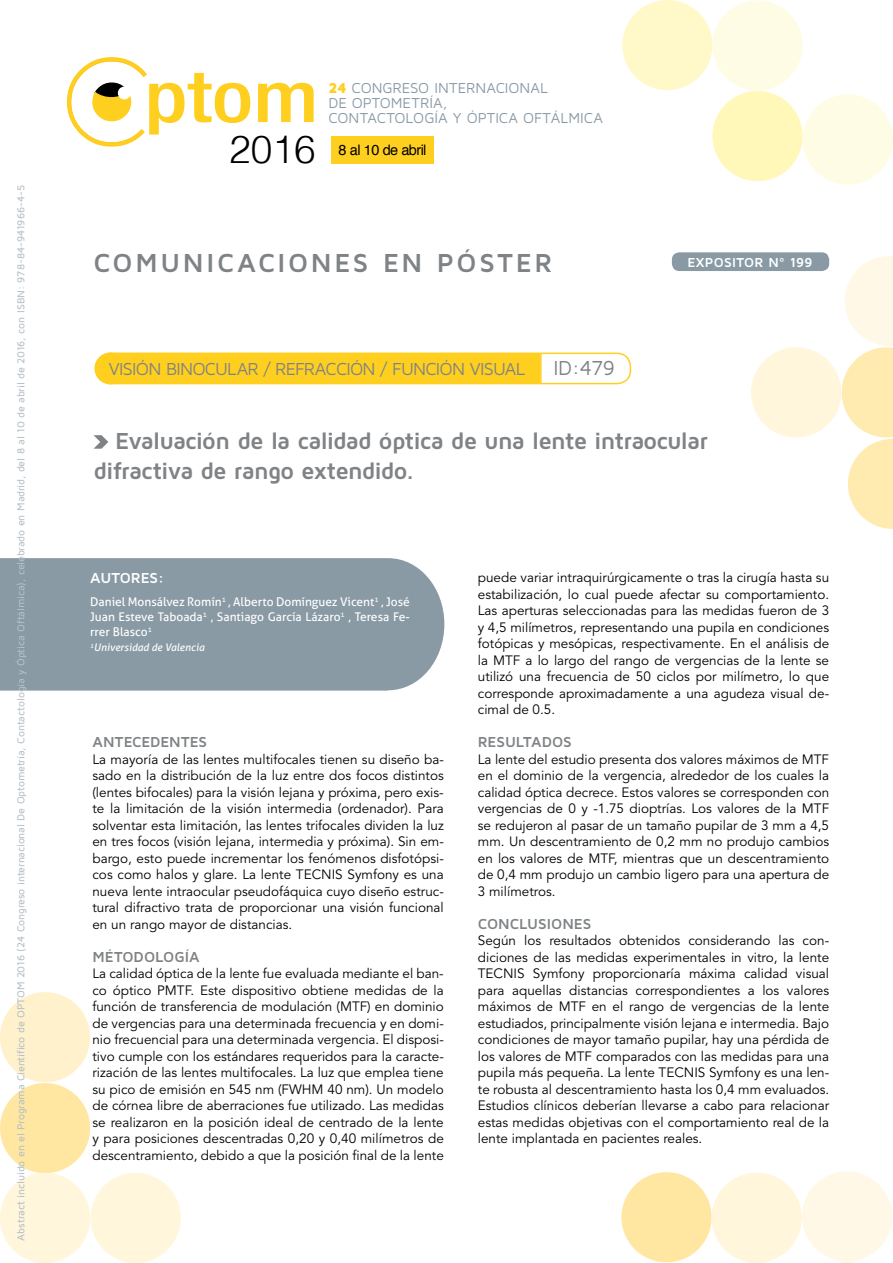
<style>
.page{position:relative;width:893px;height:1263px;background:#fff}
.page>*{position:absolute;margin:0;border:0;box-sizing:border-box;transform-origin:0 0}
.t1{font:300 38.85px "Helvetica";color:#000}
.t2{font:700 27px "Maven Pro";letter-spacing:.095em;color:#808385}
.t3{font:700 24px/30px "Maven Pro";letter-spacing:-.03em;color:#808385}
.t4{font:21px "Maven Pro";color:#808385}
.t5{font:18px "Maven Pro";letter-spacing:-.045em;color:#808385}
.t6{font:700 15px "Maven Pro";letter-spacing:-.005em;color:#808385}
.t7{font:700 15px "Maven Pro";letter-spacing:.005em;color:#fff}
.t8{font:14.85px/14.9px "Maven Pro";letter-spacing:-.005em;color:#899aa5}
.t9{font:14.55px "Helvetica";letter-spacing:-.04em;color:#000}
.t10{font:13.5px/16.5px "Avenir LT Std";color:#000;text-align:justify}
.t11{font:700 13.5px "Maven Pro";letter-spacing:.005em;color:#fff}
.t12{font:12px/15px "Aller";color:#fff;text-align:justify}
.t13{font:500 10.5px "Maven Pro";letter-spacing:-.015em;color:#b6c0c7}
.t14{font:italic 10.5px "Aller";color:#fff}
.s1{font-weight:900;color:#ffcf1f}
</style>
<div class="page">
<div style="left:331px;top:136px;width:103px;height:28px;background:#ffcf1f"></div>
<div style="left:803px;top:94px;width:90px;height:91px;background:#fffce5;border-radius:50%"></div>
<div style="left:622px;top:0;width:90px;height:90px;background:#fff9c9;border-radius:50%"></div>
<div style="left:712px;top:91px;width:91px;height:90px;background:#fff8b9;border-radius:50%"></div>
<div style="left:712px;top:0;width:91px;height:91px;background:#fffce5;border-radius:50%"></div>
<svg style="left:258px;top:83px;width:56px;height:39px"></svg>
<svg style="left:67px;top:57px;width:183px;height:90px"></svg>
<div style="left:802px;top:1171px;width:90px;height:90px;background:#fff8e6;border-radius:50%"></div>
<div style="left:621px;top:1172px;width:91px;height:90px;background:#ffe7a2;border-radius:50%"></div>
<div style="left:712px;top:1172px;width:90px;height:91px;background:#fff6dc;border-radius:50%"></div>
<div style="left:0;top:992px;width:90px;height:90px;background:#fff1cc;border-radius:50%"></div>
<div style="left:0;top:1083px;width:90px;height:90px;background:#ffe7a2;border-radius:50%"></div>
<div style="left:0;top:1173px;width:90px;height:90px;background:#fff6dc;border-radius:50%"></div>
<div style="left:91px;top:1173px;width:90px;height:90px;background:#fff6dc;border-radius:50%"></div>
<svg style="left:842px;top:256px;width:51px;height:273px"></svg>
<div style="left:751px;top:347px;width:90px;height:90px;background:#fff6dc;border-radius:50%"></div>
<div style="left:672px;top:252px;width:157px;height:19px;background:#899aa5;border-radius:8px"></div>
<div style="left:94px;top:352px;width:32px;height:32px;background:#ffcf1f;border-radius:50%"></div>
<div style="left:109px;top:353px;width:431px;height:31px;background:#ffcf1f"></div>
<svg style="left:539px;top:352px;width:93px;height:33px"></svg>
<svg style="left:839px;top:1262px;width:17px;height:1px"></svg>
<svg style="left:94px;top:435px;width:14px;height:14px"></svg>
<div style="left:0;top:558px;width:444px;height:133px;background:#899aa5"></div>
<p class="t13" style="left:14px;top:1240px;width:1057px;rotate:-90deg">Abstract incluido en el Programa Científico de OPTOM 2016 (24 Congreso internacional De Optometría, Contactología y Óptica Oftálmica), celebrado en Madrid, del 8 al 10 de abril de 2016, con ISBN: 978-84-941966-4-5</p>
<p class="t8" style="left:328px;top:80px;width:276px"><span class="s1">24</span> CONGRESO INTERNACIONAL<br>DE OPTOMETRÍA,<br>CONTACTOLOGÍA Y ÓPTICA OFTÁLMICA</p>
<h1 class="t1" style="left:229px;top:118px;width:88px">2016</h1>
<p class="t9" style="left:339px;top:138px;width:89px">8 al 10 de abril</p>
<h2 class="t2" style="left:93px;top:245px;width:308px">COMUNICACIONES EN</h2>
<h2 class="t2" style="left:437px;top:245px;width:117px">PÓSTER</h2>
<h3 class="t5" style="left:109px;top:358px;width:418px">VISIÓN BINOCULAR / REFRACCIÓN / FUNCIÓN VISUAL</h3>
<h3 class="t4" style="left:553px;top:355px;width:63px">ID:479</h3>
<p class="t11" style="left:687px;top:254px;width:127px">EXPOSITOR N º 199</p>
<h3 class="t3" style="left:94px;top:424px;width:616px;text-indent:22px">EVALUACIÓN DE LA CALIDAD ÓPTICA DE UNA LENTE INTRAOCULAR<br>DIFRACTIVA DE RANGO EXTENDIDO.</h3>
<p class="t7" style="left:90px;top:568px;width:76px">AUTORES:</p>
<p class="t12" style="left:90px;top:595px;width:321px">Daniel Monsálvez Romín<sup>1</sup> , Alberto Domínguez Vicent<sup>1</sup> , José Juan Esteve Taboada<sup>1</sup> , Santiago García Lázaro<sup>1</sup> , Teresa Fe&shy;rrer Blasco<sup>1</sup></p>
<p class="t14" style="left:90px;top:641px;width:116px"><sup>1</sup>Universidad de Valencia</p>
<p class="t6" style="left:92px;top:732px;width:116px">ANTECEDENTES</p>
<p class="t10" style="left:92px;top:751px;width:353px">La mayoría de las lentes multifocales tienen su diseño ba&shy;sado en la distribución de la luz entre dos focos distintos (lentes bifocales) para la visión lejana y próxima, pero exis&shy;te la limitación de la visión intermedia (ordenador). Para solventar esta limitación, las lentes trifocales dividen la luz en tres focos (visión lejana, intermedia y próxima). Sin em&shy;bargo, esto puede incrementar los fenómenos disfotópsi&shy;cos como halos y glare. La lente TECNIS Symfony es una nueva lente intraocular pseudofáquica cuyo diseño estruc&shy;tural difractivo trata de proporcionar una visión funcional en un rango mayor de distancias.</p>
<p class="t6" style="left:92px;top:947px;width:109px">M ÉTODOLOGÍA</p>
<p class="t10" style="left:92px;top:965px;width:353px">La calidad óptica de la lente fue evaluada mediante el ban&shy;co óptico PMTF. Este dispositivo obtiene medidas de la función de transferencia de modulación (MTF) en dominio de vergencias para una determinada frecuencia y en domi&shy;nio frecuencial para una determinada vergencia. El disposi&shy;tivo cumple con los estándares requeridos para la caracte&shy;rización de las lentes multifocales. La luz que emplea tiene su pico de emisión en 545 nm (FWHM 40 nm). Un modelo de córnea libre de aberraciones fue utilizado. Las medidas se realizaron en la posición ideal de centrado de la lente y para posiciones descentradas 0,20 y 0,40 milímetros de descentramiento, debido a que la posición final de la lente</p>
<p class="t10" style="left:478px;top:569px;width:353px">puede variar intraquirúrgicamente o tras la cirugía hasta su estabilización, lo cual puede afectar su comportamiento.<br>Las aperturas seleccionadas para las medidas fueron de 3 y 4,5 milímetros, representando una pupila en condiciones fotópicas y mesópicas, respectivamente. En el análisis de la MTF a lo largo del rango de vergencias de la lente se utilizó una frecuencia de 50 ciclos por milímetro, lo que corresponde aproximadamente a una agudeza visual de&shy;cimal de 0.5.</p>
<p class="t6" style="left:478px;top:732px;width:96px">RESULTADOS</p>
<p class="t10" style="left:478px;top:751px;width:353px">La lente del estudio presenta dos valores máximos de MTF en el dominio de la vergencia, alrededor de los cuales la calidad óptica decrece. Estos valores se corresponden con vergencias de 0 y -1.75 dioptrías. Los valores de la MTF se redujeron al pasar de un tamaño pupilar de 3 mm a 4,5 mm. Un descentramiento de 0,2 mm no produjo cambios en los valores de MTF, mientras que un descentramiento de 0,4 mm produjo un cambio ligero para una apertura de 3 milímetros.</p>
<p class="t6" style="left:478px;top:914px;width:115px">CONCLUSIONES</p>
<p class="t10" style="left:478px;top:932px;width:353px">Según los resultados obtenidos considerando las con&shy;diciones de las medidas experimentales in vitro, la lente TECNIS Symfony proporcionaría máxima calidad visual para aquellas distancias correspondientes a los valores máximos de MTF en el rango de vergencias de la lente estudiados, principalmente visión lejana e intermedia. Bajo condiciones de mayor tamaño pupilar, hay una pérdida de los valores de MTF comparados con las medidas para una pupila más pequeña. La lente TECNIS Symfony es una len&shy;te robusta al descentramiento hasta los 0,4 mm evaluados.<br>Estudios clínicos deberían llevarse a cabo para relacionar estas medidas objetivas con el comportamiento real de la lente implantada en pacientes reales.</p>
</div>
